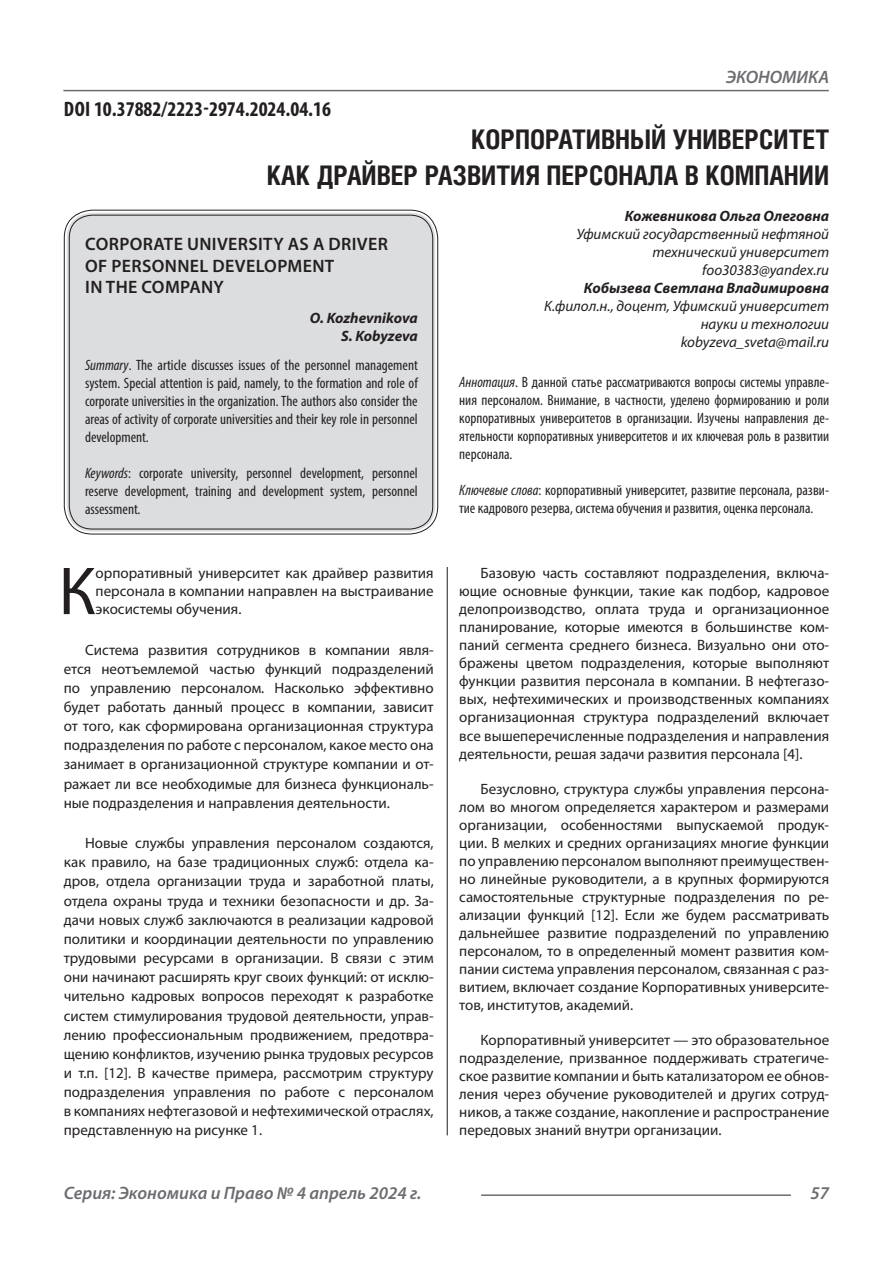
<style>
.page{position:relative;width:893px;height:1263px;background:#fff}
.page>*{position:absolute;margin:0;border:0;box-sizing:border-box;transform-origin:0 0}
.Статья_текст_первый{font:68.4px "Myriad Pro";color:#231f20}
.Статья_название{font:700 27px/36px "Helios Cond C";color:#231f20;text-align:right}
.ДОИ{font:700 condensed 21px "Myriad Pro";color:#231f20}
.Статья_название_англ{font:600 18px/21.6px "Myriad Pro";letter-spacing:.02em;color:#231f20}
.t1{font:italic 600 18px "Myriad Pro";color:#6c6d70}
.Статья_текст{font:15px/18px "Myriad Pro";color:#231f20;text-align:justify}
.Статья_аннотация_анг{font:condensed 15px/18px "Myriad Pro";color:#231f20;text-align:justify}
.Статья_аннотация_тек{font:condensed 15px/18px "Myriad Pro";color:#231f20;text-align:justify}
.Статья_автор_инфо{font:italic 15px/18px "Myriad Pro";color:#231f20;text-align:right}
.Статья_текст_первый-2{font:15px/18px "Myriad Pro";color:#231f20;text-align:justify}
.Статья_автор_инфо-2{font:italic 700 15px "Myriad Pro";color:#231f20}
.Статья_автор_англ{font:italic 700 15px "Myriad Pro";letter-spacing:-.005em;color:#231f20}
.s1{font-style:italic}
</style>
<div class="page">
<hr style="left:447px;top:128px;width:1px;height:1007px;background:#231f20">
<hr style="left:63px;top:90px;width:766px;height:1px;background:#6c6d70">
<hr style="left:481px;top:1194px;width:310px;height:2px;background:#6c6d70">
<div style="left:441px;top:128px;width:10px;height:439px;background:#fff"></div>
<div style="left:67px;top:213px;width:368px;height:318px;background:#dcdddf;border-radius:26px"></div>
<div style="left:64px;top:210px;width:374px;height:324px;border:1px solid #231f20;border-radius:28px"></div>
<div style="left:69px;top:215px;width:364px;height:314px;border:1px solid #231f20;border-radius:23px"></div>
<p class="ДОИ" style="left:64px;top:96px;width:269px">DOI 10.37882/2223-2974.2024.04.16</p>
<p class="t1" style="left:726px;top:66px;width:105px">ЭКОНОМИКА</p>
<p class="Статья_название" style="left:267px;top:121px;width:564px">КОРПОРАТИВНЫЙ УНИВЕРСИТЕТ<br>КАК ДРАЙВЕР РАЗВИТИЯ ПЕРСОНАЛА В КОМПАНИИ</p>
<p class="Статья_автор_инфо-2" style="left:625px;top:206px;width:206px">Кожевникова Ольга Олеговна</p>
<p class="Статья_автор_инфо" style="left:576px;top:225px;width:254px">Уфимский государственный нефтяной технический университет</p>
<p class="Статья_автор_инфо" style="left:702px;top:261px;width:128px">foo30383@yandex.ru</p>
<p class="Статья_автор_инфо-2" style="left:584px;top:278px;width:247px">Кобызева Светлана Владимировна</p>
<p class="Статья_автор_инфо" style="left:544px;top:297px;width:287px">К.филол.н., доцент, Уфимский университет науки и технологии</p>
<p class="Статья_автор_инфо" style="left:681px;top:333px;width:150px">kobyzeva_sveta@mail.ru</p>
<p class="Статья_аннотация_тек" style="left:459px;top:373px;width:371px"><span class="s1">Аннотация</span>. В данной статье рассматриваются вопросы системы управле&shy;ния персоналом. Внимание, в частности, уделено формированию и роли корпоративных университетов в организации. Изучены направления де&shy;ятельности корпоративных университетов и их ключевая роль в развитии персонала.</p>
<p class="Статья_аннотация_тек" style="left:459px;top:481px;width:371px"><span class="s1">Ключевые слова</span>: корпоративный университет, развитие персонала, разви&shy;тие кадрового резерва, система обучения и развития, оценка персонала.</p>
<p class="Статья_название_англ" style="left:85px;top:233px;width:304px">CORPORATE UNIVERSITY AS A DRIVER<br>OF PERSONNEL DEVELOPMENT<br>IN THE COMPANY</p>
<p class="Статья_автор_англ" style="left:310px;top:308px;width:109px">O. Kozhevnikova</p>
<p class="Статья_автор_англ" style="left:341px;top:326px;width:78px">S. Kobyzeva</p>
<p class="Статья_аннотация_анг" style="left:85px;top:356px;width:334px"><span class="s1">Summary</span>. The article discusses issues of the personnel management system. Special attention is paid, namely, to the formation and role of corporate universities in the organization. The authors also consider the areas of activity of corporate universities and their key role in personnel development.</p>
<p class="Статья_аннотация_анг" style="left:85px;top:464px;width:334px"><span class="s1">Keywords</span>: corporate university, personnel development, personnel reserve development, training and development system, personnel assessment.</p>
<p class="Статья_текст_первый" style="left:59px;top:549px;width:39px">К</p>
<p class="Статья_текст_первый-2" style="left:96px;top:564px;width:340px">орпоративный университет как драйвер развития персонала в компании направлен на выстраивание экосистемы обучения.</p>
<p class="Статья_текст" style="left:64px;top:640px;width:371px;line-height:19.2px;text-indent:21px">Система развития сотрудников в компании явля&shy;ется неотъемлемой частью функций подразделений по управлению персоналом. Насколько эффективно будет работать данный процесс в компании, зависит от того, как сформирована организационная структура подразделения по работе с персоналом, какое место она занимает в организационной структуре компании и от&shy;ражает ли все необходимые для бизнеса функциональ&shy;ные подразделения и направления деятельности.</p>
<p class="Статья_текст" style="left:64px;top:833px;width:371px;line-height:19.2px;text-indent:21px">Новые службы управления персоналом создаются, как правило, на базе традиционных служб: отдела ка&shy;дров, отдела организации труда и заработной платы, отдела охраны труда и техники безопасности и др. За&shy;дачи новых служб заключаются в реализации кадровой политики и координации деятельности по управлению трудовыми ресурсами в организации. В связи с этим они начинают расширять круг своих функций: от исклю&shy;чительно кадровых вопросов переходят к разработке систем стимулирования трудовой деятельности, управ&shy;лению профессиональным продвижением, предотвра&shy;щению конфликтов, изучению рынка трудовых ресурсов и т.п. [12]. В качестве примера, рассмотрим структуру подразделения управления по работе с персоналом в компаниях нефтегазовой и нефтехимической отраслях, представленную на рисунке 1.</p>
<p class="Статья_текст" style="left:459px;top:564px;width:371px;text-indent:21px">Базовую часть составляют подразделения, включа&shy;ющие основные функции, такие как подбор, кадровое делопроизводство, оплата труда и организационное планирование, которые имеются в большинстве ком&shy;паний сегмента среднего бизнеса. Визуально они ото&shy;бражены цветом подразделения, которые выполняют функции развития персонала в компании. В нефтегазо&shy;вых, нефтехимических и производственных компаниях организационная структура подразделений включает все вышеперечисленные подразделения и направления деятельности, решая задачи развития персонала [4].</p>
<p class="Статья_текст" style="left:459px;top:779px;width:371px;text-indent:21px">Безусловно, структура службы управления персона&shy;лом во многом определяется характером и размерами организации, особенностями выпускаемой продук&shy;ции. В мелких и средних организациях многие функции по управлению персоналом выполняют преимуществен&shy;но линейные руководители, а в крупных формируются самостоятельные структурные подразделения по ре&shy;ализации функций [12]. Если же будем рассматривать дальнейшее развитие подразделений по управлению персоналом, то в определенный момент развития ком&shy;пании система управления персоналом, связанная с раз&shy;витием, включает создание Корпоративных университе&shy;тов, институтов, академий.</p>
<p class="Статья_текст" style="left:459px;top:1031px;width:371px;text-indent:21px">Корпоративный университет — это образовательное подразделение, призванное поддерживать стратегиче&shy;ское развитие компании и быть катализатором ее обнов&shy;ления через обучение руководителей и других сотруд&shy;ников, а также создание, накопление и распространение передовых знаний внутри организации.</p>
<p class="t1" style="left:64px;top:1182px;width:359px">Серия: Экономика и Право № 4 апрель 2024 г.</p>
<p class="t1" style="left:810px;top:1182px;width:20px">57</p>
</div>
